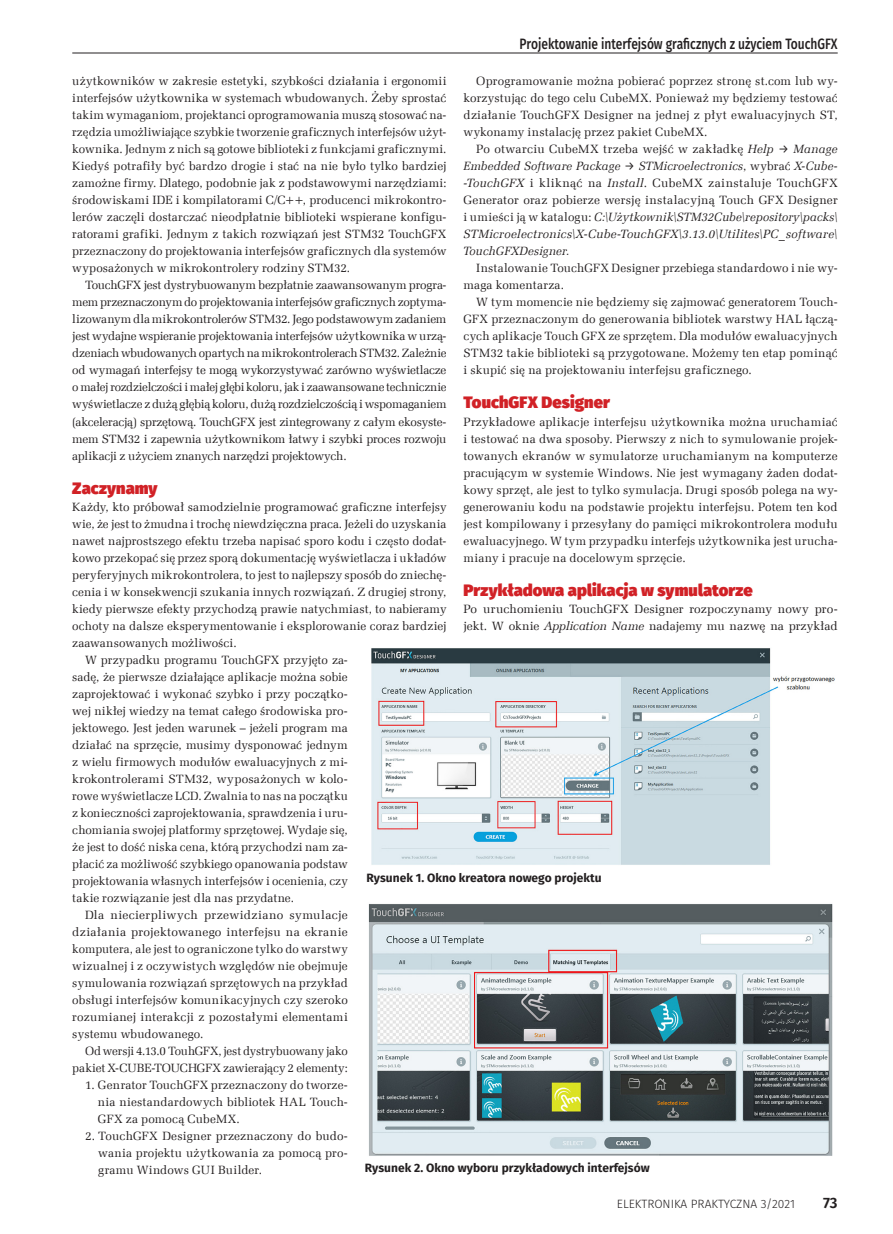
<style>
.page{position:relative;width:893px;height:1234px;background:#fff}
.page>*{position:absolute;margin:0;border:0;box-sizing:border-box;transform-origin:0 0}
._3_Srodtytul{font:900 16.5px "Fira Sans";letter-spacing:.005em;color:#d12126}
.t1{font:500 15px "Fira Sans";color:#231f20;scale:.8 1}
.t2{font:600 15px "Fira Sans";color:#231f20}
._1_Body{font:12px/17px "Zapf Ellipt EU";letter-spacing:.005em;color:#231f20;text-align:justify}
._1_Body-2{font:italic 12px/17px "Zapf Ellipt EU";letter-spacing:.015em;color:#231f20;text-align:justify}
._1_Body-3{font:12px/17px "Zapf Ellipt EU";letter-spacing:-.015em;color:#231f20;text-align:right}
._4_Podpis{font:700 12px "Fira Sans";color:#231f20}
.t3{font:300 12px "Fira Sans";color:#231f20}
.s1{font-style:normal}
.s2{font-family:"Fira Sans";font-style:normal}
.s3{font-style:italic}
</style>
<div class="page">
<hr style="left:72px;top:53px;width:766px;height:1px;background:#231f20">
<img style="left:368px;top:904px;width:465px;height:252px">
<img style="left:371px;top:648px;width:464px;height:217px">
<p class="t1" style="left:519px;top:32px;width:399px">Projektowanie interfejsów graficznych z użyciem TouchGFX</p>
<p class="_1_Body" style="left:463px;top:73px;width:376px;text-indent:13px">Oprogramowanie można pobierać poprzez stronę st.com lub wy&shy;korzystując do tego celu CubeMX. Ponieważ my będziemy testować działanie TouchGFX Designer na jednej z płyt ewaluacyjnych ST, wykonamy instalację przez pakiet CubeMX.</p>
<p class="_1_Body-2" style="left:463px;top:141px;width:376px;text-indent:13px"><span class="s1">Po otwarciu CubeMX trzeba wejść w zakładkę</span> Help <span class="s2">→</span> Manage Embedded Software Package <span class="s2">→</span> STMicroelectronics<span class="s1">, wybrać</span> X-Cube--TouchGFX <span class="s1">i kliknąć na</span> Install<span class="s1">. CubeMX zainstaluje TouchGFX Generator oraz pobierze wersję instalacyjną Touch GFX Designer i umieści ją w katalogu:</span> C:\Użytkownik\STM32Cube\repository\packs\ STMicroelectronics\X-Cube-TouchGFX\3.13.0\Utilites\PC_software\ TouchGFXDesigner.</p>
<p class="_1_Body" style="left:463px;top:260px;width:376px;text-indent:13px">Instalowanie TouchGFX Designer przebiega standardowo i nie wy&shy;maga komentarza.</p>
<p class="_1_Body" style="left:463px;top:294px;width:376px;text-indent:13px">W tym momencie nie będziemy się zajmować generatorem Touch-GFX przeznaczonym do generowania bibliotek warstwy HAL łączą&shy;cych aplikacje Touch GFX ze sprzętem. Dla modułów ewaluacyjnych STM32 takie biblioteki są przygotowane. Możemy ten etap pominąć i skupić się na projektowaniu interfejsu graficznego.</p>
<p class="_3_Srodtytul" style="left:463px;top:387px;width:148px">TouchGFX Designer</p>
<p class="_1_Body" style="left:463px;top:413px;width:376px">Przykładowe aplikacje interfejsu użytkownika można uruchamiać i testować na dwa sposoby. Pierwszy z nich to symulowanie projek&shy;towanych ekranów w symulatorze uruchamianym na komputerze pracującym w systemie Windows. Nie jest wymagany żaden dodat&shy;kowy sprzęt, ale jest to tylko symulacja. Drugi sposób polega na wy&shy;generowaniu kodu na podstawie projektu interfejsu. Potem ten kod jest kompilowany i przesyłany do pamięci mikrokontrolera modułu ewaluacyjnego. W tym przypadku interfejs użytkownika jest urucha&shy;miany i pracuje na docelowym sprzęcie.</p>
<p class="_3_Srodtytul" style="left:463px;top:574px;width:291px">Przykładowa aplikacja w symulatorze</p>
<p class="_1_Body" style="left:463px;top:600px;width:376px">Po uruchomieniu TouchGFX Designer rozpoczynamy nowy pro&shy;jekt. W oknie <span class="s3">Application Name</span> nadajemy mu nazwę na przykład</p>
<p class="_1_Body" style="left:72px;top:73px;width:376px">użytkowników w zakresie estetyki, szybkości działania i ergonomii interfejsów użytkownika w systemach wbudowanych. Żeby sprostać takim wymaganiom, projektanci oprogramowania muszą stosować na&shy;rzędzia umożliwiające szybkie tworzenie graficznych interfejsów użyt&shy;kownika. Jednym z nich są gotowe biblioteki z funkcjami graficznymi.<br>Kiedyś potrafiły być bardzo drogie i stać na nie było tylko bardziej zamożne firmy. Dlatego, podobnie jak z podstawowymi narzędziami: środowiskami IDE i kompilatorami C/C++, producenci mikrokontro&shy;lerów zaczęli dostarczać nieodpłatnie biblioteki wspierane konfigu&shy;ratorami grafiki. Jednym z takich rozwiązań jest STM32 TouchGFX przeznaczony do projektowania interfejsów graficznych dla systemów wyposażonych w mikrokontrolery rodziny STM32.</p>
<p class="_1_Body" style="left:72px;top:277px;width:376px;text-indent:13px">TouchGFX jest dystrybuowanym bezpłatnie zaawansowanym progra&shy;mem przeznaczonym do projektowania interfejsów graficznych zoptyma&shy;lizowanym dla mikrokontrolerów STM32. Jego podstawowym zadaniem jest wydajne wspieranie projektowania interfejsów użytkownika w urzą&shy;dzeniach wbudowanych opartych na mikrokontrolerach STM32. Zależnie od wymagań interfejsy te mogą wykorzystywać zarówno wyświetlacze o małej rozdzielczości i małej głębi koloru, jak i zaawansowane technicznie wyświetlacze z dużą głębią koloru, dużą rozdzielczością i wspomaganiem (akceleracją) sprzętową. TouchGFX jest zintegrowany z całym ekosyste&shy;mem STM32 i zapewnia użytkownikom łatwy i szybki proces rozwoju aplikacji z użyciem znanych narzędzi projektowych.</p>
<p class="_3_Srodtytul" style="left:72px;top:472px;width:87px">Zaczynamy</p>
<p class="_1_Body" style="left:72px;top:498px;width:376px">Każdy, kto próbował samodzielnie programować graficzne interfejsy wie, że jest to żmudna i trochę niewdzięczna praca. Jeżeli do uzyskania nawet najprostszego efektu trzeba napisać sporo kodu i często dodat&shy;kowo przekopać się przez sporą dokumentację wyświetlacza i układów peryferyjnych mikrokontrolera, to jest to najlepszy sposób do zniechę&shy;cenia i w konsekwencji szukania innych rozwiązań. Z drugiej strony, kiedy pierwsze efekty przychodzą prawie natychmiast, to nabieramy ochoty na dalsze eksperymentowanie i eksplorowanie coraz bardziej zaawansowanych możliwości.</p>
<p class="_1_Body" style="left:72px;top:651px;width:277px;text-indent:13px">W przypadku programu TouchGFX przyjęto za&shy;sadę, że pierwsze działające aplikacje można sobie zaprojektować i wykonać szybko i przy początko&shy;wej nikłej wiedzy na temat całego środowiska pro&shy;jektowego. Jest jeden warunek – jeżeli program ma działać na sprzęcie, musimy dysponować jednym z wielu firmowych modułów ewaluacyjnych z mi&shy;krokontrolerami STM32, wyposażonych w kolo&shy;rowe wyświetlacze LCD. Zwalnia to nas na początku z konieczności zaprojektowania, sprawdzenia i uru&shy;chomiania swojej platformy sprzętowej. Wydaje się, że jest to dość niska cena, którą przychodzi nam za&shy;płacić za możliwość szybkiego opanowania podstaw projektowania własnych interfejsów i ocenienia, czy takie rozwiązanie jest dla nas przydatne.</p>
<p class="_1_Body" style="left:72px;top:906px;width:277px;text-indent:13px">Dla niecierpliwych przewidziano symulacje działania projektowanego interfejsu na ekranie komputera, ale jest to ograniczone tylko do warstwy wizualnej i z oczywistych względów nie obejmuje symulowania rozwiązań sprzętowych na przykład obsługi interfejsów komunikacyjnych czy szeroko rozumianej interakcji z pozostałymi elementami systemu wbudowanego.</p>
<p class="_1_Body-3" style="left:72px;top:1042px;width:277px">Od wersji 4.13.0 TouhGFX, jest dystrybuowany jako pakiet X-CUBE-TOUCHGFX zawierający 2 elementy:</p>
<p class="_1_Body" style="left:98px;top:1076px;width:251px;text-indent:-13px">1. Genrator TouchGFX przeznaczony do tworze&shy;nia niestandardowych bibliotek HAL Touch-GFX za pomocą CubeMX.</p>
<p class="_1_Body" style="left:98px;top:1127px;width:251px;text-indent:-13px">2. TouchGFX Designer przeznaczony do budo&shy;wania projektu użytkowania za pomocą pro&shy;gramu Windows GUI Builder.</p>
<p class="_4_Podpis" style="left:367px;top:867px;width:237px">Rysunek 1. Okno kreatora nowego projektu</p>
<p class="_4_Podpis" style="left:365px;top:1156px;width:286px">Rysunek 2. Okno wyboru przykładowych interfejsów</p>
<p class="t3" style="left:617px;top:1195px;width:180px">ELEKTRONIKA PRAKTYCZNA 3/2021</p>
<p class="t2" style="left:823px;top:1190px;width:16px">73</p>
</div>
